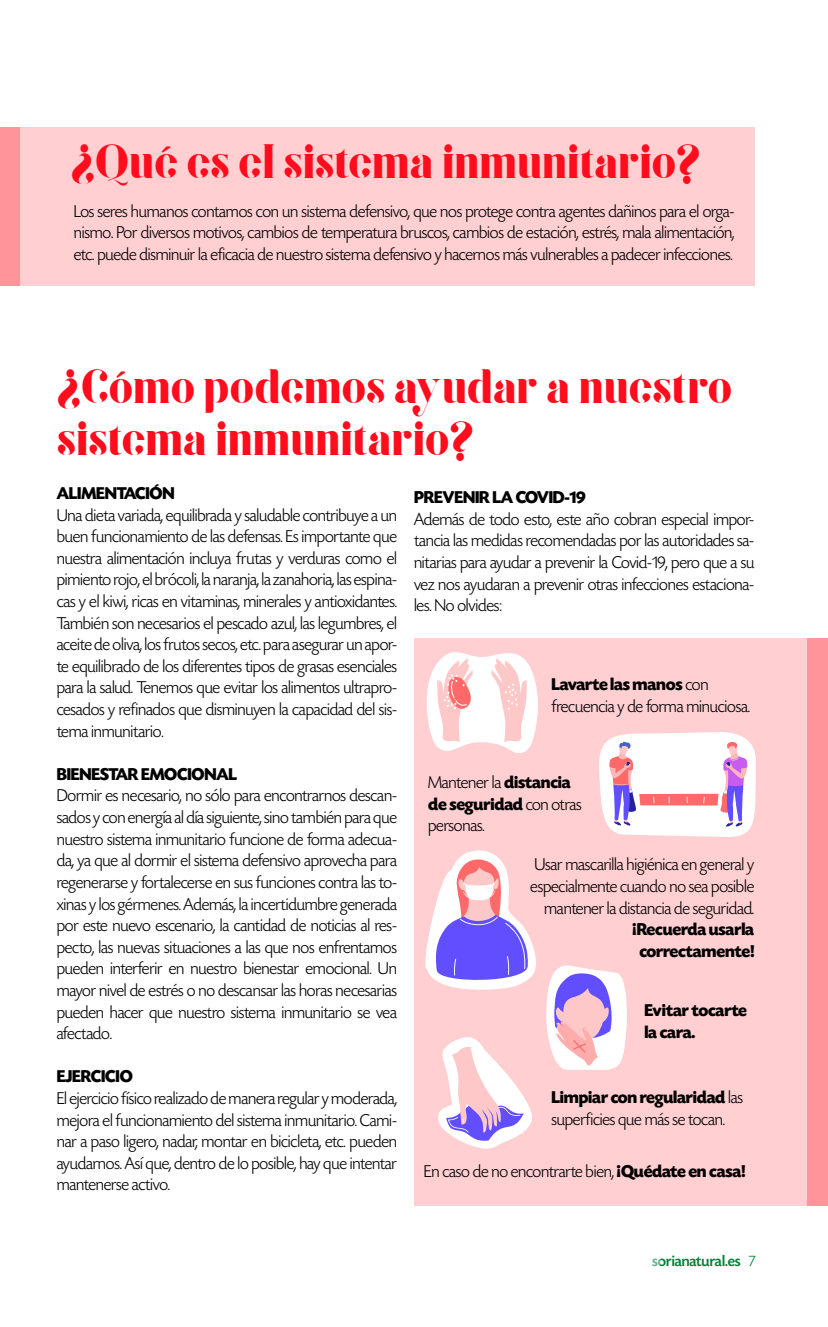
<style>
.page{position:relative;width:828px;height:1327px;background:#fff}
.page>*{position:absolute;margin:0;border:0;box-sizing:border-box;transform-origin:0 0}
.t1{font:48px/52px "Goku";color:#ff0c1d}
.t2{font:300 18px/21.6px "Today SHOP";letter-spacing:-.01em;color:#000;text-align:justify}
.t3{font:700 18px/21.6px "Today SHOP";letter-spacing:-.01em;color:#000}
.t4{font:500 16px "Today SHOP";color:#008237}
.s1{font-weight:700}
.s2{font-weight:300}
</style>
<div class="page">
<div style="left:0;top:128px;width:754px;height:158px;background:#ffcfd2"></div>
<div style="left:0;top:128px;width:20px;height:158px;background:#ff949b"></div>
<div style="left:414px;top:638px;width:414px;height:567px;background:#ffcfd2"></div>
<div style="left:807px;top:638px;width:21px;height:567px;background:#ff949b"></div>
<svg style="left:426px;top:652px;width:112px;height:101px"></svg>
<svg style="left:599px;top:732px;width:157px;height:105px;background:#f2dcea"></svg>
<svg style="left:546px;top:965px;width:81px;height:105px"></svg>
<svg style="left:425px;top:850px;width:111px;height:140px"></svg>
<svg style="left:438px;top:1037px;width:94px;height:112px"></svg>
<h1 class="t1" style="left:71px;top:137px;width:631px">¿Qué es el sistema inmunitario?</h1>
<p class="t2" style="left:74px;top:201px;width:662px">Los seres humanos contamos con un sistema defensivo, que nos protege contra agentes dañinos para el orga&shy;nismo. Por diversos motivos, cambios de temperatura bruscos, cambios de estación, estrés, mala alimentación, etc. puede disminuir la eficacia de nuestro sistema defensivo y hacernos más vulnerables a padecer infecciones.</p>
<h1 class="t1" style="left:57px;top:363px;width:677px">¿Cómo podemos ayudar a nuestro sistema inmunitario?</h1>
<p class="t3" style="left:57px;top:483px;width:119px">ALIMENTACIÓN</p>
<p class="t2" style="left:57px;top:505px;width:342px">Una dieta variada, equilibrada y saludable contribuye a un buen funcionamiento de las defensas. Es importante que nuestra alimentación incluya frutas y verduras como el pimiento rojo, el brócoli, la naranja, la zanahoria, las espina&shy;cas y el kiwi, ricas en vitaminas, minerales y antioxidantes.<br>También son necesarios el pescado azul, las legumbres, el aceite de oliva, los frutos secos, etc. para asegurar un apor&shy;te equilibrado de los diferentes tipos de grasas esenciales para la salud. Tenemos que evitar los alimentos ultrapro&shy;cesados y refinados que disminuyen la capacidad del sis&shy;tema inmunitario.</p>
<p class="t3" style="left:57px;top:764px;width:182px">BIENESTAR EMOCIONAL</p>
<p class="t2" style="left:57px;top:785px;width:342px">Dormir es necesario, no sólo para encontrarnos descan&shy;sados y con energía al día siguiente, sino también para que nuestro sistema inmunitario funcione de forma adecua&shy;da, ya que al dormir el sistema defensivo aprovecha para regenerarse y fortalecerse en sus funciones contra las to&shy;xinas y los gérmenes. Además, la incertidumbre generada por este nuevo escenario, la cantidad de noticias al res&shy;pecto, las nuevas situaciones a las que nos enfrentamos pueden interferir en nuestro bienestar emocional. Un mayor nivel de estrés o no descansar las horas necesarias pueden hacer que nuestro sistema inmunitario se vea afectado.</p>
<p class="t3" style="left:57px;top:1066px;width:78px">EJERCICIO</p>
<p class="t2" style="left:57px;top:1088px;width:342px">El ejercicio físico realizado de manera regular y moderada, mejora el funcionamiento del sistema inmunitario. Cami&shy;nar a paso ligero, nadar, montar en bicicleta, etc. pueden ayudarnos. Así que, dentro de lo posible, hay que intentar mantenerse activo.</p>
<p class="t3" style="left:414px;top:487px;width:173px">PREVENIR LA COVID-19</p>
<p class="t2" style="left:414px;top:509px;width:342px">Además de todo esto, este año cobran especial impor&shy;tancia las medidas recomendadas por las autoridades sa&shy;nitarias para ayudar a prevenir la Covid-19, pero que a su vez nos ayudaran a prevenir otras infecciones estaciona&shy;les. No olvides:</p>
<p class="t2" style="left:551px;top:674px;width:200px"><span class="s1">Lavarte las manos</span> con frecuencia y de forma minuciosa.</p>
<p class="t2" style="left:428px;top:772px;width:155px;text-align:left">Mantener la <span class="s1">distancia de seguridad</span> con otras personas.</p>
<p class="t2" style="left:530px;top:854px;width:225px;text-align:right">Usar mascarilla higiénica en general y especialmente cuando no sea posible mantener la distancia de seguridad.</p>
<p class="t3" style="left:632px;top:919px;width:123px;text-align:center">¡Recuerda usarla correctamente!</p>
<p class="t3" style="left:644px;top:1000px;width:104px">Evitar tocarte la cara.</p>
<p class="t2" style="left:551px;top:1087px;width:193px"><span class="s1">Limpiar con regularidad</span> las superficies que más se tocan.</p>
<p class="t2" style="left:424px;top:1160px;width:323px">En caso de no encontrarte bien, <span class="s1">¡Quédate en casa!</span></p>
<p class="t4" style="left:652px;top:1252px;width:105px">sorianatural.es <span class="s2">7</span></p>
</div>
